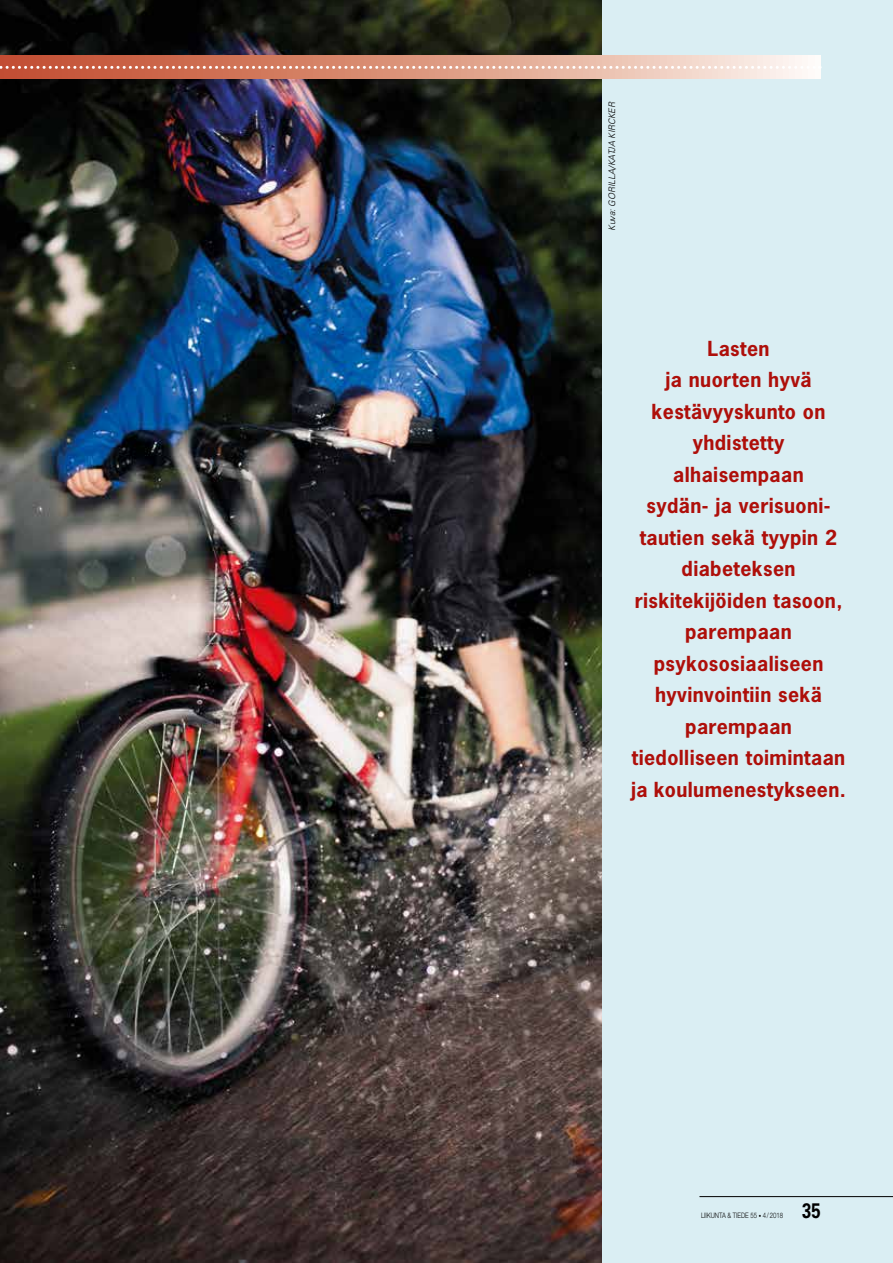
<style>
.page{position:relative;width:893px;height:1263px;background:#fff}
.page>*{position:absolute;margin:0;border:0;box-sizing:border-box;transform-origin:0 0}
.t1{font:700 21px "Univers";color:#000;scale:.8 1}
.t2{font:700 19.5px/31.5px "News Gothic";letter-spacing:.02em;color:#ae0f0a;text-align:center}
.t3{font:italic 300 9px "Univers";color:#000}
.t4{font:300 7.5px "Helvetica Neue";color:#000;scale:.8 1}
.s1{font-size:6px}
</style>
<div class="page">
<div style="left:583px;top:0;width:310px;height:1263px;background:#daeef3"></div>
<img style="left:0;top:0;width:601px;height:1263px">
<hr style="left:699px;top:1196px;width:194px;height:1px;background:#000">
<svg style="left:0;top:55px;width:821px;height:24px;background:#dd9a85"></svg>
<svg style="left:0;top:66px;width:820px;height:3px;background:#e9bfb1"></svg>
<p class="t3" style="left:607px;top:231px;width:131px;rotate:-90deg">Kuva: GORILLA/KATJA KIRCKER</p>
<p class="t2" style="left:631px;top:332px;width:216px">Lasten<br>ja nuorten hyvä kestävyyskunto on yhdistetty alhaisempaan<br>sydän- ja verisuoni&shy;tautien sekä tyypin 2 diabeteksen riskitekijöiden tasoon, parempaan psykososiaaliseen hyvinvointiin sekä parempaan tiedolliseen toimintaan ja koulumenestykseen.</p>
<p class="t4" style="left:701px;top:1211px;width:104px">LIIKUNTA &amp; TIEDE 55 <span class="s1">•</span> 4/2018</p>
<p class="t1" style="left:802px;top:1199px;width:25px">35</p>
</div>
